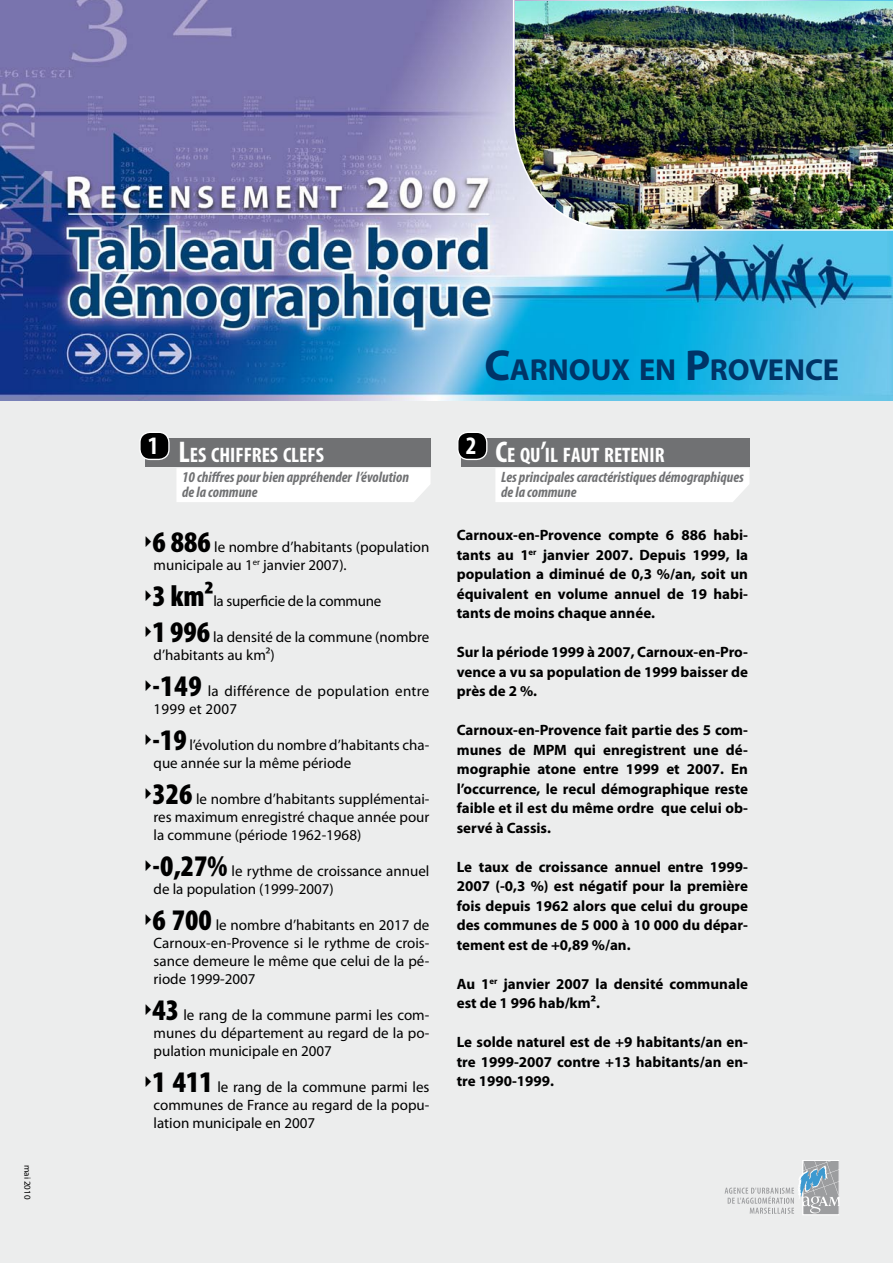
<style>
.page{position:relative;width:893px;height:1263px;background:#fff}
.page>*{position:absolute;margin:0;border:0;box-sizing:border-box;transform-origin:0 0}
.t1{font:700 30.45px "Myriad Pro";color:#003467}
.t2{font:700 condensed 25.2px "Myriad Pro";color:#fff}
.t3{font:700 condensed 21px "Myriad Pro";color:#fff}
.t4{font:700 15px/19.5px "Myriad Pro";color:#000;text-align:justify}
.t5{font:15px/18px "Myriad Pro";color:#000}
.t6{font:italic 700 condensed 15px/15px "Myriad Pro";color:#707173}
.t7{font:15px/18px "Myriad Pro";letter-spacing:.02em;color:#000}
.t8{font:15px "Myriad Pro";letter-spacing:-.02em;color:#000}
.t9{font:9px "Myriad Pro";color:#000}
.s1{font-size:43.5px}
.s2{font-size:30px}
.s3{font-weight:900;font-stretch:condensed;font-size:30px}
</style>
<div class="page">
<div style="left:0;top:4px;width:893px;height:1259px;background:#eceded"></div>
<img style="left:0;top:0;width:893px;height:400px">
<img style="left:513px;top:0;width:380px;height:231px">
<svg style="left:725px;top:1160px;width:114px;height:55px"></svg>
<div style="left:145px;top:438px;width:286px;height:28px;background:#707173"></div>
<div style="left:177px;top:468px;width:253px;height:34px;background:#fff"></div>
<div style="left:495px;top:468px;width:254px;height:34px;background:#fff"></div>
<div style="left:461px;top:438px;width:288px;height:28px;background:#707173"></div>
<div style="left:140px;top:432px;width:29px;height:27px;background:#000;border-radius:10px"></div>
<div style="left:139px;top:432px;width:31px;height:28px;border:1px solid #fff;border-radius:10px"></div>
<div style="left:458px;top:432px;width:29px;height:27px;background:#000;border-radius:10px"></div>
<div style="left:457px;top:432px;width:30px;height:28px;border:1px solid #fff;border-radius:10px"></div>
<p class="t9" style="left:33px;top:1165px;width:36px;rotate:90deg">mai 2010</p>
<h1 class="t1" style="left:484px;top:350px;width:356px"><span class="s1">C</span>ARNOUX EN <span class="s1">P</span>ROVENCE</h1>
<h2 class="t2" style="left:148px;top:430px;width:12px">1</h2>
<h2 class="t2" style="left:466px;top:430px;width:12px">2</h2>
<h3 class="t3" style="left:495px;top:442px;width:171px"><span class="s2">C</span>E QU<span class="s2">’</span>IL FAUT RETENIR</h3>
<h3 class="t3" style="left:179px;top:442px;width:147px"><span class="s2">L</span>ES CHIFFRES CLEFS</h3>
<p class="t6" style="left:182px;top:470px;width:228px">10 chiffres pour bien appréhender l’évolution de la commune</p>
<p class="t6" style="left:501px;top:470px;width:244px">Les principales caractéristiques démographiques de la commune</p>
<p class="t5" style="left:153px;top:537px;width:278px"><span class="s3">6 886</span> le nombre d’habitants (population municipale au 1<sup>er</sup> janvier 2007).</p>
<p class="t8" style="left:153px;top:591px;width:230px"><span class="s3">3 km²</span>la superficie de la commune</p>
<p class="t5" style="left:153px;top:627px;width:278px"><span class="s3">1 996</span> la densité de la commune (nombre d’habitants au km²)</p>
<p class="t7" style="left:153px;top:681px;width:278px"><span class="s3">-149</span> la différence de population entre<br>1999 et 2007</p>
<p class="t5" style="left:153px;top:735px;width:278px"><span class="s3">-19</span> l’évolution du nombre d’habitants cha&shy;que année sur la même période</p>
<p class="t5" style="left:153px;top:789px;width:278px;text-align:justify"><span class="s3">326</span> le nombre d’habitants supplémentai&shy;res maximum enregistré chaque année pour la commune (période 1962-1968)</p>
<p class="t5" style="left:153px;top:861px;width:278px"><span class="s3">-0,27%</span> le rythme de croissance annuel de la population (1999-2007)</p>
<p class="t5" style="left:153px;top:915px;width:278px;text-align:justify"><span class="s3">6 700</span> le nombre d’habitants en 2017 de Carnoux-en-Provence si le rythme de crois&shy;sance demeure le même que celui de la pé&shy;riode 1999-2007</p>
<p class="t5" style="left:153px;top:1005px;width:278px;text-align:justify"><span class="s3">43</span> le rang de la commune parmi les com&shy;munes du département au regard de la po&shy;pulation municipale en 2007</p>
<p class="t5" style="left:153px;top:1077px;width:278px;text-align:justify"><span class="s3">1 411</span> le rang de la commune parmi les communes de France au regard de la popu&shy;lation municipale en 2007</p>
<p class="t4" style="left:457px;top:525px;width:293px">Carnoux-en-Provence compte 6 886 habi&shy;tants au 1<sup>er</sup> janvier 2007. Depuis 1999, la population a diminué de 0,3 %/an, soit un équivalent en volume annuel de 19 habi&shy;tants de moins chaque année.</p>
<p class="t4" style="left:457px;top:642px;width:293px">Sur la période 1999 à 2007, Carnoux-en-Pro&shy;vence a vu sa population de 1999 baisser de près de 2 %.</p>
<p class="t4" style="left:457px;top:720px;width:293px">Carnoux-en-Provence fait partie des 5 com&shy;munes de MPM qui enregistrent une dé&shy;mographie atone entre 1999 et 2007. En l’occurrence, le recul démographique reste faible et il est du même ordre que celui ob&shy;servé à Cassis.</p>
<p class="t4" style="left:457px;top:857px;width:293px">Le taux de croissance annuel entre 1999- 2007 (-0,3 %) est négatif pour la première fois depuis 1962 alors que celui du groupe des communes de 5 000 à 10 000 du dépar&shy;tement est de +0,89 %/an.</p>
<p class="t4" style="left:457px;top:974px;width:293px">Au 1<sup>er</sup> janvier 2007 la densité communale est de 1 996 hab/km².</p>
<p class="t4" style="left:457px;top:1032px;width:293px">Le solde naturel est de +9 habitants/an en&shy;tre 1999-2007 contre +13 habitants/an en&shy;tre 1990-1999.</p>
</div>
